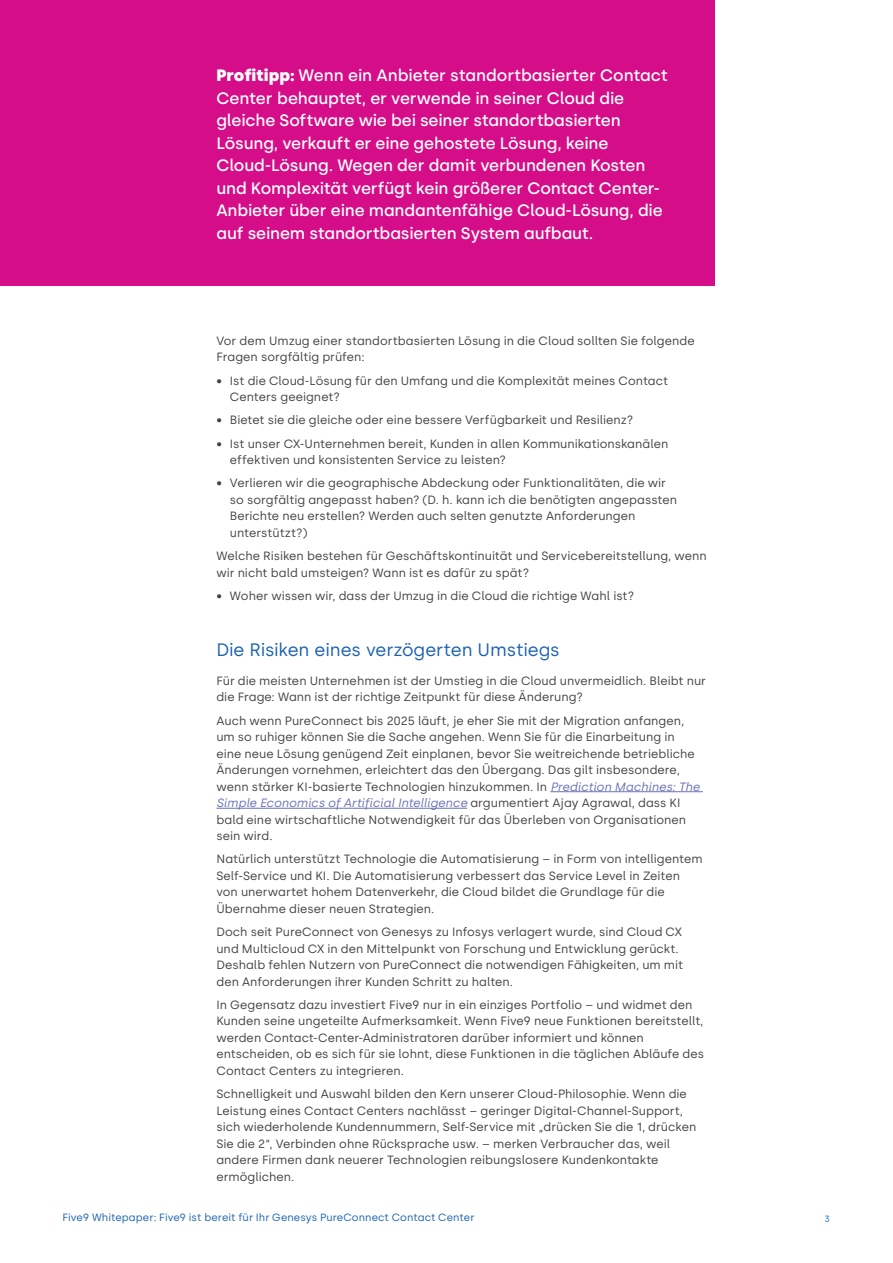
<style>
.page{position:relative;width:893px;height:1263px;background:#fff}
.page>*{position:absolute;margin:0;border:0;box-sizing:border-box;transform-origin:0 0}
.t1{font:18px "Silka";letter-spacing:-.005em;color:#1a61af}
.t2{font:500 16.5px/22.5px "Silka";letter-spacing:-.01em;color:#fff}
.t3{font:12px/16.5px "Silka";color:#444141}
.t4{font:10.5px "Silka";letter-spacing:.005em;color:#1a61af}
.t5{font:9px "Silka";color:#1e79bc}
.s1{font-weight:900}
.s2{font-style:italic;color:#6871b5}
</style>
<div class="page">
<hr style="left:550px;top:791px;width:153px;height:1px;background:#6871b5">
<hr style="left:216px;top:808px;width:251px;height:1px;background:#6871b5">
<div style="left:0;top:0;width:714px;height:286px;background:#d60d88"></div>
<p class="t2" style="left:216px;top:64px;width:453px"><span class="s1">Profitipp:</span> Wenn ein Anbieter standortbasierter Contact Center behauptet, er verwende in seiner Cloud die gleiche Software wie bei seiner standortbasierten Lösung, verkauft er eine gehostete Lösung, keine Cloud-Lösung. Wegen der damit verbundenen Kosten und Komplexität verfügt kein größerer Contact Center-Anbieter über eine mandantenfähige Cloud-Lösung, die auf seinem standortbasierten System aufbaut.</p>
<p class="t3" style="left:216px;top:332px;width:480px">Vor dem Umzug einer standortbasierten Lösung in die Cloud sollten Sie folgende<br>Fragen sorgfältig prüfen:</p>
<p class="t3" style="left:230px;top:372px;width:440px;text-indent:-14px">• Ist die Cloud-Lösung für den Umfang und die Komplexität meines Contact<br>Centers geeignet?</p>
<p class="t3" style="left:216px;top:412px;width:418px">• Bietet sie die gleiche oder eine bessere Verfügbarkeit und Resilienz?</p>
<p class="t3" style="left:230px;top:435px;width:440px;text-indent:-14px">• Ist unser CX-Unternehmen bereit, Kunden in allen Kommunikationskanälen effektiven und konsistenten Service zu leisten?</p>
<p class="t3" style="left:230px;top:475px;width:449px;text-indent:-14px">• Verlieren wir die geographische Abdeckung oder Funktionalitäten, die wir so sorgfältig angepasst haben? (D. h. kann ich die benötigten angepassten Berichte neu erstellen? Werden auch selten genutzte Anforderungen unterstützt?)</p>
<p class="t3" style="left:216px;top:548px;width:492px">Welche Risiken bestehen für Geschäftskontinuität und Servicebereitstellung, wenn wir nicht bald umsteigen? Wann ist es dafür zu spät?</p>
<p class="t3" style="left:216px;top:587px;width:419px">• Woher wissen wir, dass der Umzug in die Cloud die richtige Wahl ist?</p>
<h1 class="t1" style="left:216px;top:638px;width:345px">Die Risiken eines verzögerten Umstiegs</h1>
<p class="t3" style="left:216px;top:672px;width:491px">Für die meisten Unternehmen ist der Umstieg in die Cloud unvermeidlich. Bleibt nur die Frage: Wann ist der richtige Zeitpunkt für diese Änderung?</p>
<p class="t3" style="left:216px;top:712px;width:485px">Auch wenn PureConnect bis 2025 läuft, je eher Sie mit der Migration anfangen, um so ruhiger können Sie die Sache angehen. Wenn Sie für die Einarbeitung in eine neue Lösung genügend Zeit einplanen, bevor Sie weitreichende betriebliche Änderungen vornehmen, erleichtert das den Übergang. Das gilt insbesondere, wenn stärker KI-basierte Technologien hinzukommen. In <span class="s2">Prediction Machines: The Simple Economics of Artificial Intelligence</span> argumentiert Ajay Agrawal, dass KI bald eine wirtschaftliche Notwendigkeit für das Überleben von Organisationen sein wird.</p>
<p class="t3" style="left:216px;top:851px;width:488px">Natürlich unterstützt Technologie die Automatisierung – in Form von intelligentem Self-Service und KI. Die Automatisierung verbessert das Service Level in Zeiten von unerwartet hohem Datenverkehr, die Cloud bildet die Grundlage für die Übernahme dieser neuen Strategien.</p>
<p class="t3" style="left:216px;top:923px;width:468px">Doch seit PureConnect von Genesys zu Infosys verlagert wurde, sind Cloud CX und Multicloud CX in den Mittelpunkt von Forschung und Entwicklung gerückt.<br>Deshalb fehlen Nutzern von PureConnect die notwendigen Fähigkeiten, um mit den Anforderungen ihrer Kunden Schritt zu halten.</p>
<p class="t3" style="left:216px;top:996px;width:489px">In Gegensatz dazu investiert Five9 nur in ein einziges Portfolio – und widmet den Kunden seine ungeteilte Aufmerksamkeit. Wenn Five9 neue Funktionen bereitstellt, werden Contact-Center-Administratoren darüber informiert und können entscheiden, ob es sich für sie lohnt, diese Funktionen in die täglichen Abläufe des Contact Centers zu integrieren.</p>
<p class="t3" style="left:216px;top:1085px;width:481px">Schnelligkeit und Auswahl bilden den Kern unserer Cloud-Philosophie. Wenn die Leistung eines Contact Centers nachlässt – geringer Digital-Channel-Support, sich wiederholende Kundennummern, Self-Service mit „drücken Sie die 1, drücken Sie die 2“, Verbinden ohne Rücksprache usw. – merken Verbraucher das, weil andere Firmen dank neuerer Technologien reibungslosere Kundenkontakte ermöglichen.</p>
<p class="t4" style="left:62px;top:1211px;width:414px">Five9 Whitepaper: Five9 ist bereit für Ihr Genesys PureConnect Contact Center</p>
<p class="t5" style="left:824px;top:1214px;width:7px">3</p>
</div>
